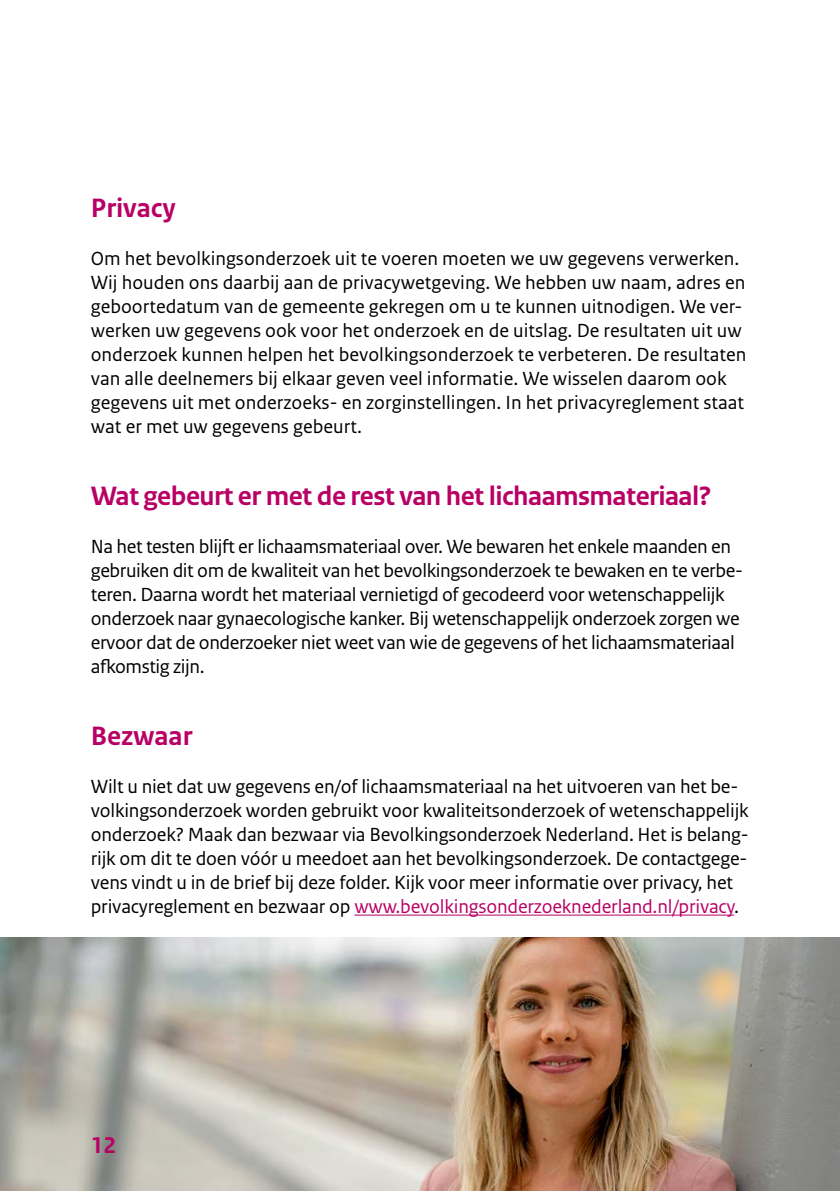
<style>
.page{position:relative;width:840px;height:1191px;background:#fff}
.page>*{position:absolute;margin:0;border:0;box-sizing:border-box;transform-origin:0 0}
.H3_Subkop{font:700 28px "Rijksoverheid Sans Text";letter-spacing:-.02em;color:#b80065}
.H3_Subkop-2{font:700 28px "Rijksoverheid Sans Text";color:#b80065}
.t1{font:700 24px "Rijksoverheid Sans Text";color:#b80065}
.P_Platte_tekst{font:20px/24px "Rijksoverheid Sans Text";letter-spacing:-.01em;color:#000}
.s1{color:#b80065}
</style>
<div class="page">
<hr style="left:354px;top:914px;width:379px;height:1px;background:#b80065">
<img style="left:0;top:937px;width:839px;height:254px">
<h3 class="H3_Subkop-2" style="left:91px;top:192px;width:86px">Privacy</h3>
<p class="P_Platte_tekst" style="left:91px;top:247px;width:656px">Om het bevolkingsonderzoek uit te voeren moeten we uw gegevens verwerken.<br>Wij houden ons daarbij aan de privacywetgeving. We hebben uw naam, adres en geboortedatum van de gemeente gekregen om u te kunnen uitnodigen. We ver&shy;werken uw gegevens ook voor het onderzoek en de uitslag. De resultaten uit uw onderzoek kunnen helpen het bevolkingsonderzoek te verbeteren. De resultaten van alle deelnemers bij elkaar geven veel informatie. We wisselen daarom ook gegevens uit met onderzoeks- en zorginstellingen. In het privacyreglement staat wat er met uw gegevens gebeurt.</p>
<h3 class="H3_Subkop" style="left:91px;top:480px;width:622px">Wat gebeurt er met de rest van het lichaamsmateriaal?</h3>
<p class="P_Platte_tekst" style="left:91px;top:535px;width:653px">Na het testen blijft er lichaamsmateriaal over. We bewaren het enkele maanden en gebruiken dit om de kwaliteit van het bevolkingsonderzoek te bewaken en te verbe&shy;teren. Daarna wordt het materiaal vernietigd of gecodeerd voor wetenschappelijk onderzoek naar gynaecologische kanker. Bij wetenschappelijk onderzoek zorgen we ervoor dat de onderzoeker niet weet van wie de gegevens of het lichaamsmateriaal afkomstig zijn.</p>
<h3 class="H3_Subkop-2" style="left:91px;top:720px;width:103px">Bezwaar</h3>
<p class="P_Platte_tekst" style="left:91px;top:775px;width:659px">Wilt u niet dat uw gegevens en/of lichaamsmateriaal na het uitvoeren van het be&shy;volkingsonderzoek worden gebruikt voor kwaliteitsonderzoek of wetenschappelijk onderzoek? Maak dan bezwaar via Bevolkingsonderzoek Nederland. Het is belang&shy;rijk om dit te doen vóór u meedoet aan het bevolkingsonderzoek. De contactgege&shy;vens vindt u in de brief bij deze folder. Kijk voor meer informatie over privacy, het privacyreglement en bezwaar op <span class="s1">www.bevolkingsonderzoeknederland.nl/privacy</span>.</p>
<p class="t1" style="left:91px;top:1131px;width:27px">12</p>
</div>
